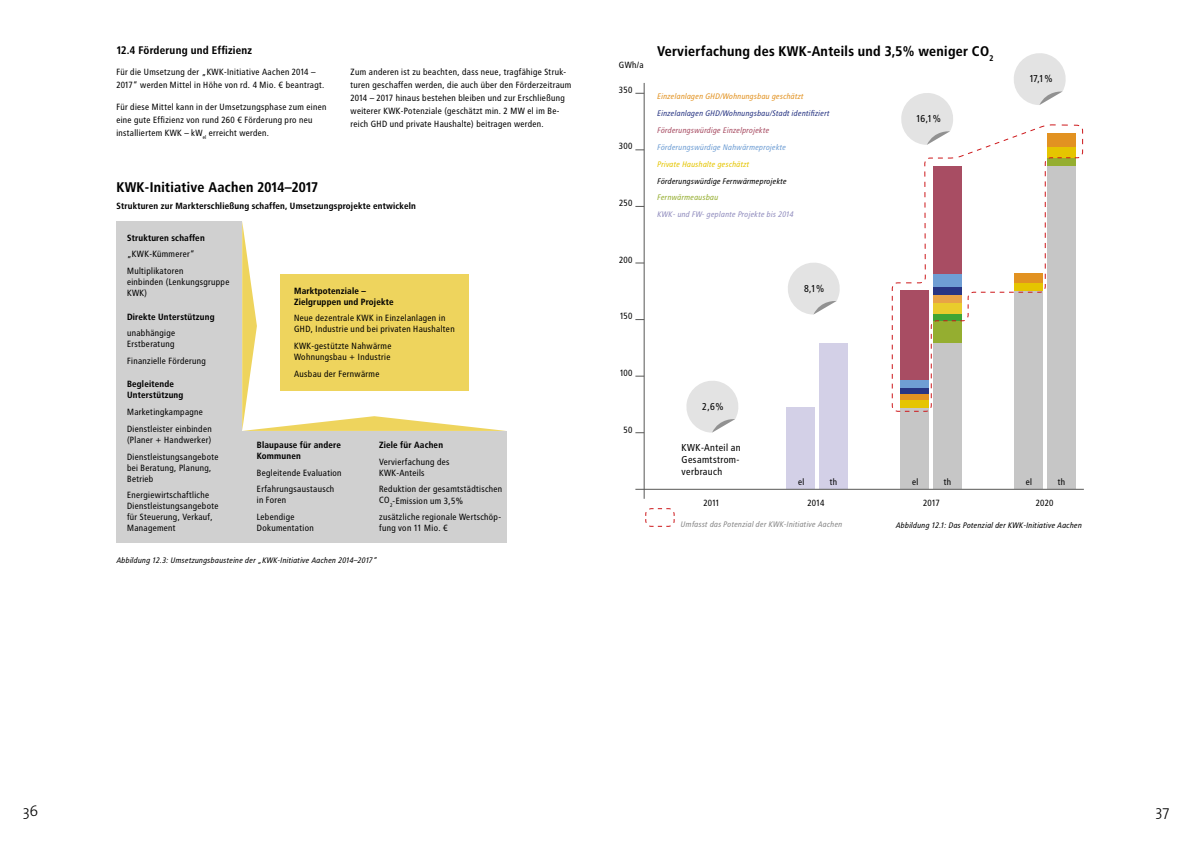
<style>
.page{position:relative;width:1191px;height:842px;background:#fff}
.page>*{position:absolute;margin:0;border:0;box-sizing:border-box;transform-origin:0 0}
.t1{font:300 15px "The Mix";color:#000}
.t2{font:700 14px "Transit";color:#000}
.t3{font:700 11px "Transit";color:#000}
.t4{font:10px/12px "Transit";color:#000}
.t5{font:9px/11px "Transit";color:#000}
.t6{font:700 9px/11px "Transit";color:#000}
.t7{font:italic 8px "Transit";color:#000}
.t8{font:italic 8px "Transit";color:#283583}
.t9{font:italic 8px "Transit";color:#878787}
.t10{font:italic 8px "Transit";color:#e29221}
.t11{font:italic 8px "Transit";color:#918dbe}
.t12{font:italic 8px "Transit";color:#6f9ed4}
.t13{font:italic 8px "Transit";color:#a84d63}
.t14{font:italic 8px "Transit";color:#e5c500}
.t15{font:italic 8px "Transit";color:#95ae30}
</style>
<div class="page">
<div style="left:1014px;top:291px;width:29px;height:198px;background:#c6c6c6"></div>
<div style="left:819px;top:343px;width:28px;height:146px;background:#d3d0e7"></div>
<div style="left:933px;top:343px;width:28px;height:146px;background:#c6c6c6"></div>
<div style="left:1047px;top:167px;width:28px;height:322px;background:#c6c6c6"></div>
<div style="left:786px;top:407px;width:29px;height:82px;background:#d3d0e7"></div>
<div style="left:900px;top:407px;width:29px;height:82px;background:#c6c6c6"></div>
<hr style="left:644px;top:83px;width:1px;height:416px;background:#575756">
<hr style="left:635px;top:489px;width:448px;height:1px;background:#575756">
<svg style="left:686px;top:381px;width:52px;height:52px"></svg>
<svg style="left:788px;top:263px;width:52px;height:52px"></svg>
<svg style="left:1014px;top:53px;width:52px;height:52px"></svg>
<svg style="left:645px;top:508px;width:30px;height:19px"></svg>
<svg style="left:901px;top:93px;width:52px;height:31px"></svg>
<svg style="left:891px;top:124px;width:192px;height:288px"></svg>
<div style="left:241px;top:431px;width:265px;height:111px;background:#d0d0d0"></div>
<div style="left:116px;top:221px;width:126px;height:321px;background:#d0d0d0"></div>
<svg style="left:242px;top:222px;width:264px;height:209px"></svg>
<p class="t3" style="left:116px;top:43px;width:138px">12.4 Förderung und Effizienz</p>
<p class="t5" style="left:116px;top:66px;width:210px;line-height:13px">Für die Umsetzung der „KWK-Initiative Aachen 2014 –<br>2017“ werden Mittel in Höhe von rd. 4 Mio. € beantragt.</p>
<p class="t5" style="left:116px;top:100px;width:212px;line-height:13px">Für diese Mittel kann in der Umsetzungsphase zum einen eine gute Effizienz von rund 260 € Förderung pro neu installiertem KWK – kW<sub>el</sub> erreicht werden.</p>
<p class="t5" style="left:350px;top:66px;width:223px;line-height:13px">Zum anderen ist zu beachten, dass neue, tragfähige Struk&shy;turen geschaffen werden, die auch über den Förderzeitraum 2014 – 2017 hinaus bestehen bleiben und zur Erschließung weiterer KWK-Potenziale (geschätzt min. 2 MW el im Be&shy;reich GHD und private Haushalte) beitragen werden.</p>
<h2 class="t2" style="left:116px;top:179px;width:204px">KWK-Initiative Aachen 2014–2017</h2>
<p class="t6" style="left:116px;top:200px;width:301px">Strukturen zur Markterschließung schaffen, Umsetzungsprojekte entwickeln</p>
<p class="t6" style="left:127px;top:232px;width:79px">Strukturen schaffen</p>
<p class="t5" style="left:127px;top:246px;width:69px;line-height:16.7px">„KWK-Kümmerer“<br>Multiplikatoren</p>
<p class="t5" style="left:127px;top:276px;width:104px">einbinden (Lenkungsgruppe<br>KWK)</p>
<p class="t6" style="left:127px;top:311px;width:89px">Direkte Unterstützung</p>
<p class="t5" style="left:127px;top:328px;width:50px">unabhängige<br>Erstberatung</p>
<p class="t5" style="left:127px;top:355px;width:81px">Finanzielle Förderung</p>
<p class="t6" style="left:127px;top:379px;width:58px">Begleitende<br>Unterstützung</p>
<p class="t5" style="left:127px;top:404px;width:86px;line-height:16.7px">Marketingkampagne<br>Dienstleister einbinden</p>
<p class="t5" style="left:127px;top:431px;width:93px;line-height:16.7px">(Planer + Handwerker)<br>Dienstleistungsangebote</p>
<p class="t5" style="left:127px;top:462px;width:86px">bei Beratung, Planung,<br>Betrieb</p>
<p class="t5" style="left:127px;top:490px;width:93px">Energiewirtschaftliche<br>Dienstleistungsangebote für Steuerung, Verkauf,<br>Management</p>
<p class="t6" style="left:294px;top:285px;width:101px">Marktpotenziale –<br>Zielgruppen und Projekte</p>
<p class="t5" style="left:294px;top:313px;width:162px">Neue dezentrale KWK in Einzelanlagen in<br>GHD, Industrie und bei privaten Haushalten</p>
<p class="t5" style="left:294px;top:340px;width:99px">KWK-gestützte Nahwärme<br>Wohnungsbau + Industrie</p>
<p class="t5" style="left:294px;top:368px;width:87px">Ausbau der Fernwärme</p>
<p class="t6" style="left:257px;top:439px;width:86px">Blaupause für andere<br>Kommunen</p>
<p class="t5" style="left:257px;top:464px;width:87px;line-height:16.7px">Begleitende Evaluation<br>Erfahrungsaustausch</p>
<p class="t5" style="left:257px;top:492px;width:39px;line-height:16.7px">in Foren<br>Lebendige</p>
<p class="t5" style="left:257px;top:523px;width:59px">Dokumentation</p>
<p class="t6" style="left:379px;top:439px;width:66px">Ziele für Aachen</p>
<p class="t5" style="left:379px;top:456px;width:72px">Vervierfachung des<br>KWK-Anteils</p>
<p class="t5" style="left:379px;top:484px;width:125px">Reduktion der gesamtstädtischen<br>CO<sub>2</sub>-Emission um 3,5%</p>
<p class="t5" style="left:379px;top:512px;width:124px">zusätzliche regionale Wertschöp&shy;fung von 11 Mio. €</p>
<p class="t7" style="left:116px;top:556px;width:262px">Abbildung 12.3: Umsetzungsbausteine der „KWK-Initiative Aachen 2014–2017“</p>
<p class="t5" style="left:619px;top:60px;width:27px">GWh/a</p>
<p class="t5" style="left:619px;top:84px;width:15px">350</p>
<p class="t5" style="left:619px;top:141px;width:15px">300</p>
<p class="t5" style="left:619px;top:197px;width:15px">250</p>
<h2 class="t2" style="left:657px;top:43px;width:338px">Vervierfachung des KWK-Anteils und 3,5% weniger CO<sub>2</sub></h2>
<p class="t10" style="left:657px;top:92px;width:148px">Einzelanlagen GHD/Wohnungsbau geschätzt</p>
<p class="t8" style="left:657px;top:108px;width:174px">Einzelanlagen GHD/Wohnungsbau/Stadt identifiziert</p>
<p class="t13" style="left:657px;top:125px;width:114px">Förderungswürdige Einzelprojekte</p>
<p class="t12" style="left:657px;top:142px;width:130px">Förderungswürdige Nahwärmeprojekte</p>
<p class="t14" style="left:657px;top:159px;width:94px">Private Haushalte geschätzt</p>
<p class="t7" style="left:657px;top:176px;width:131px">Förderungswürdige Fernwärmeprojekte</p>
<p class="t15" style="left:657px;top:193px;width:63px">Fernwärmeausbau</p>
<p class="t11" style="left:657px;top:210px;width:138px">KWK- und FW- geplante Projekte bis 2014</p>
<p class="t4" style="left:916px;top:113px;width:27px">16,1%</p>
<p class="t5" style="left:619px;top:254px;width:15px">200</p>
<p class="t5" style="left:619px;top:311px;width:15px">150</p>
<p class="t4" style="left:804px;top:282px;width:22px">8,1%</p>
<p class="t4" style="left:1029px;top:73px;width:25px">17,1%</p>
<p class="t5" style="left:620px;top:368px;width:14px">100</p>
<p class="t5" style="left:623px;top:424px;width:11px">50</p>
<p class="t4" style="left:702px;top:400px;width:23px">2,6%</p>
<p class="t4" style="left:681px;top:441px;width:61px">KWK-Anteil an<br>Gesamtstrom&shy;verbrauch</p>
<p class="t5" style="left:798px;top:476px;width:8px">el</p>
<p class="t5" style="left:829px;top:476px;width:9px">th</p>
<p class="t5" style="left:912px;top:476px;width:8px">el</p>
<p class="t5" style="left:943px;top:476px;width:9px">th</p>
<p class="t5" style="left:1026px;top:476px;width:8px">el</p>
<p class="t5" style="left:1057px;top:476px;width:9px">th</p>
<p class="t5" style="left:923px;top:497px;width:18px">2017</p>
<p class="t5" style="left:1036px;top:497px;width:19px">2020</p>
<p class="t5" style="left:703px;top:497px;width:18px">2011</p>
<p class="t5" style="left:807px;top:497px;width:19px">2014</p>
<p class="t9" style="left:680px;top:519px;width:163px">Umfasst das Potenzial der KWK-Initiative Aachen</p>
<p class="t7" style="left:895px;top:520px;width:188px">Abbildung 12.1: Das Potenzial der KWK-Initiative Aachen</p>
<h1 class="t1" style="left:23px;top:799px;width:17px">36</h1>
<h1 class="t1" style="left:1155px;top:799px;width:15px">37</h1>
</div>
